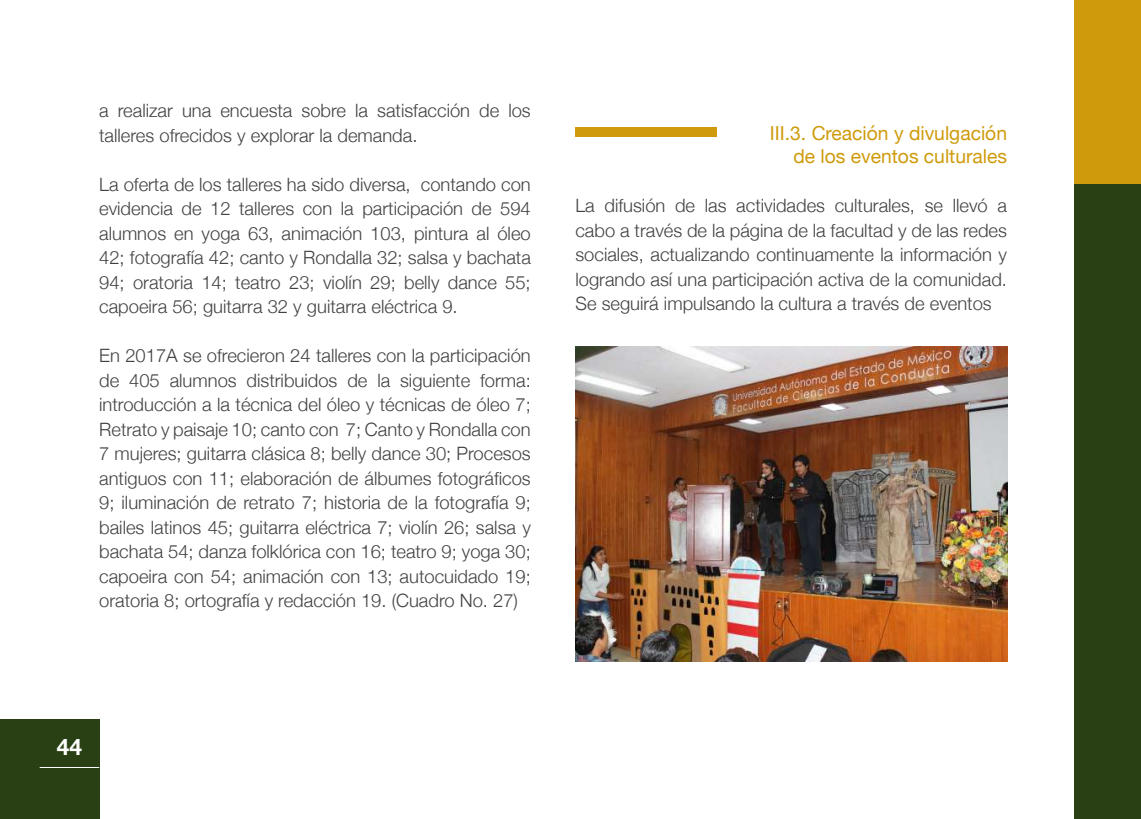
<style>
.page{position:relative;width:1141px;height:819px;background:#fff}
.page>*{position:absolute;margin:0;border:0;box-sizing:border-box;transform-origin:0 0}
.t1{font:700 22.75px "Helvetica Neue";color:#fff}
.t2{font:19.25px/23.1px "Helvetica Neue";color:#cf9b0c;text-align:right}
.t3{font:300 18.38px/24.5px "Helvetica Neue";color:#434141;text-align:justify}
</style>
<div class="page">
<div style="left:1075px;top:0;width:66px;height:819px;background:#284013"></div>
<div style="left:1075px;top:0;width:66px;height:184px;background:#cf9b0c"></div>
<div style="left:0;top:719px;width:99px;height:100px;background:#284013"></div>
<hr style="left:40px;top:767px;width:59px;height:1px;background:#fff">
<div style="left:575px;top:127px;width:142px;height:10px;background:#cf9b0c"></div>
<hr style="left:1140px;top:606px;width:1px;height:213px;background:#cf9b0c">
<img style="left:575px;top:346px;width:432px;height:315px">
<p class="t3" style="left:99px;top:97px;width:433px">a realizar una encuesta sobre la satisfacción de los talleres ofrecidos y explorar la demanda.</p>
<p class="t3" style="left:99px;top:170px;width:433px">La oferta de los talleres ha sido diversa, contando con evidencia de 12 talleres con la participación de 594 alumnos en yoga 63, animación 103, pintura al óleo 42; fotografía 42; canto y Rondalla 32; salsa y bachata 94; oratoria 14; teatro 23; violín 29; belly dance 55; capoeira 56; guitarra 32 y guitarra eléctrica 9.</p>
<p class="t3" style="left:99px;top:342px;width:433px">En 2017A se ofrecieron 24 talleres con la participación de 405 alumnos distribuidos de la siguiente forma: introducción a la técnica del óleo y técnicas de óleo 7; Retrato y paisaje 10; canto con 7; Canto y Rondalla con 7 mujeres; guitarra clásica 8; belly dance 30; Procesos antiguos con 11; elaboración de álbumes fotográficos 9; iluminación de retrato 7; historia de la fotografía 9; bailes latinos 45; guitarra eléctrica 7; violín 26; salsa y bachata 54; danza folklórica con 16; teatro 9; yoga 30; capoeira con 54; animación con 13; autocuidado 19; oratoria 8; ortografía y redacción 19. (Cuadro No. 27)</p>
<p class="t2" style="left:770px;top:123px;width:239px">III.3. Creación y divulgación de los eventos culturales</p>
<p class="t3" style="left:575px;top:192px;width:433px">La difusión de las actividades culturales, se llevó a cabo a través de la página de la facultad y de las redes sociales, actualizando continuamente la información y logrando así una participación activa de la comunidad.<br>Se seguirá impulsando la cultura a través de eventos</p>
<p class="t1" style="left:57px;top:728px;width:27px">44</p>
</div>
